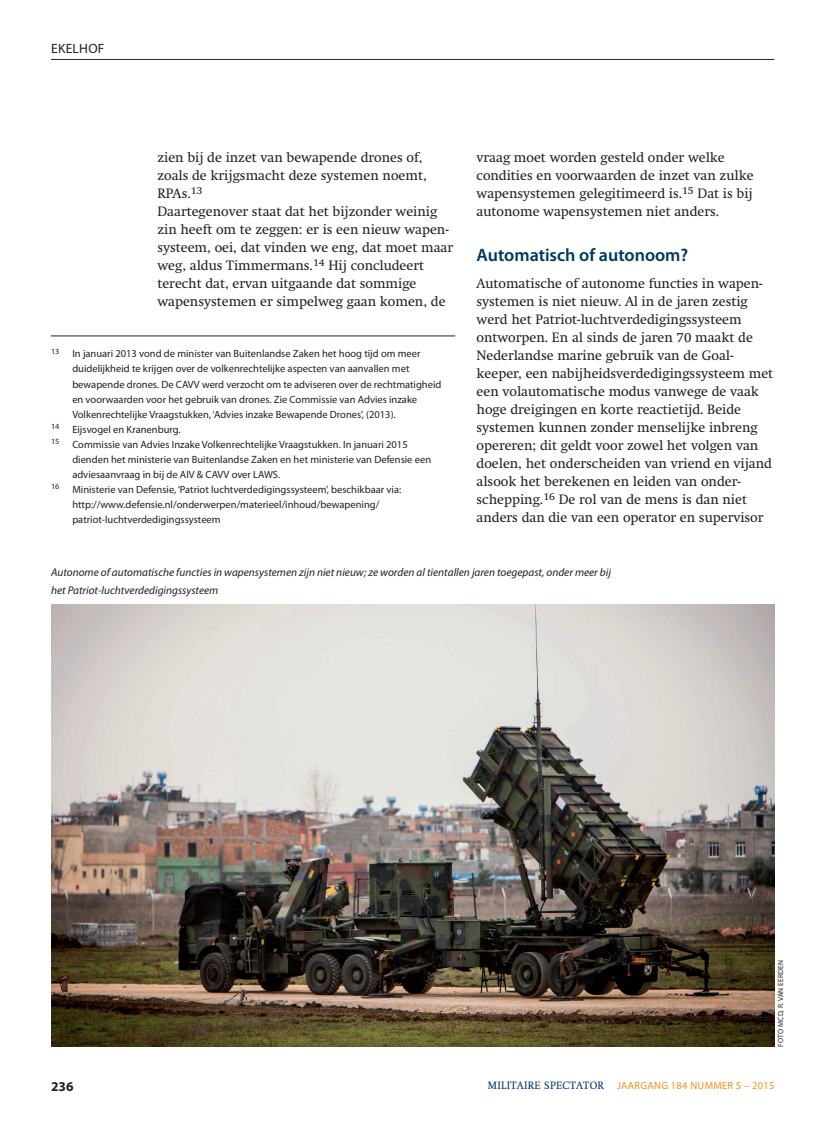
<style>
.page{position:relative;width:817px;height:1136px;background:#fff}
.page>*{position:absolute;margin:0;border:0;box-sizing:border-box;transform-origin:0 0}
.t1{font:600 18px "Myriad Pro";color:#003562}
.t2{font:13.5px/18px "Swift";color:#231f20}
.t3{font:13.5px "Myriad Pro";letter-spacing:.02em;color:#231f20}
.t4{font:700 13.5px "Myriad Pro";color:#231f20}
.t5{font:italic 11.25px/18px "Myriad Pro";color:#231f20}
.t6{font:10.5px "Myriad Pro";color:#231f20}
.t7{font:10.5px "Myriad Pro";letter-spacing:.025em;color:#f68f1e}
.t8{font:7.5px "Myriad Pro";letter-spacing:.02em;color:#231f20}
.s1{font-family:"Swift";color:#003562}
</style>
<div class="page">
<hr style="left:51px;top:59px;width:723px;height:1px;background:#231f20">
<hr style="left:51px;top:335px;width:404px;height:1px;background:#231f20">
<img style="left:51px;top:604px;width:723px;height:442px">
<p class="t3" style="left:51px;top:41px;width:55px">ekelhof</p>
<p class="t2" style="left:157px;top:148px;width:297px">zien bij de inzet van bewapende drones of, zoals de krijgsmacht deze systemen noemt, RPAs.<sup>13<br></sup>Daartegenover staat dat het bijzonder weinig zin heeft om te zeggen: er is een nieuw wapen&shy;systeem, oei, dat vinden we eng, dat moet maar weg, aldus Timmermans.<sup>14</sup> Hij concludeert terecht dat, ervan uitgaande dat sommige wapensystemen er simpelweg gaan komen, de</p>
<p class="t6" style="left:51px;top:348px;width:371px"><sup>13</sup> In januari 2013 vond de minister van Buitenlandse Zaken het hoog tijd om meer</p>
<p class="t6" style="left:72px;top:363px;width:338px">duidelijkheid te krijgen over de volkenrechtelijke aspecten van aanvallen met</p>
<p class="t6" style="left:72px;top:378px;width:370px">bewapende drones. De CAVV werd verzocht om te adviseren over de rechtmatigheid</p>
<p class="t6" style="left:72px;top:393px;width:346px">en voorwaarden voor het gebruik van drones. Zie Commissie van Advies inzake</p>
<p class="t6" style="left:72px;top:408px;width:325px">Volkenrechtelijke Vraagstukken, ‘Advies inzake Bewapende Drones’, (2013).</p>
<p class="t6" style="left:51px;top:423px;width:131px"><sup>14</sup> Eijsvogel en Kranenburg.</p>
<p class="t6" style="left:51px;top:438px;width:358px"><sup>15</sup> Commissie van Advies Inzake Volkenrechtelijke Vraagstukken. In januari 2015</p>
<p class="t6" style="left:72px;top:453px;width:360px">dienden het ministerie van Buitenlandse Zaken en het ministerie van Defensie een</p>
<p class="t6" style="left:72px;top:468px;width:209px">adviesaanvraag in bij de AIV &amp; CAVV over LAWS.</p>
<p class="t6" style="left:51px;top:483px;width:351px"><sup>16</sup> Ministerie van Defensie, ‘Patriot luchtverdedigingssysteem’, beschikbaar via:</p>
<p class="t6" style="left:72px;top:498px;width:308px">http://www.defensie.nl/onderwerpen/materieel/inhoud/bewapening/</p>
<p class="t6" style="left:72px;top:513px;width:150px">patriot-luchtverdedigingssysteem</p>
<p class="t2" style="left:476px;top:148px;width:278px">vraag moet worden gesteld onder welke condities en voorwaarden de inzet van zulke wapensystemen gelegitimeerd is.<sup>15</sup> Dat is bij autonome wapensystemen niet anders.</p>
<h1 class="t1" style="left:476px;top:245px;width:213px">Automatisch of autonoom?</h1>
<p class="t2" style="left:476px;top:274px;width:298px">Automatische of autonome functies in wapen&shy;systemen is niet nieuw. Al in de jaren zestig werd het Patriot-luchtverdedigingssysteem ontworpen. En al sinds de jaren 70 maakt de Nederlandse marine gebruik van de Goal&shy;keeper, een nabijheidsverdedigingssysteem met een volautomatische modus vanwege de vaak hoge dreigingen en korte reactietijd. Beide systemen kunnen zonder menselijke inbreng opereren; dit geldt voor zowel het volgen van doelen, het onderscheiden van vriend en vijand alsook het berekenen en leiden van onder&shy;schepping.<sup>16</sup> De rol van de mens is dan niet anders dan die van een operator en supervisor</p>
<p class="t5" style="left:51px;top:563px;width:561px">Autonome of automatische functies in wapensystemen zijn niet nieuw; ze worden al tientallen jaren toegepast, onder meer bij het Patriot-luchtverdedigingssysteem</p>
<p class="t8" style="left:776px;top:1046px;width:87px;rotate:-90deg">Foto MCD, R. van Eerden</p>
<p class="t4" style="left:51px;top:1078px;width:24px">236</p>
<p class="t7" style="left:488px;top:1079px;width:288px"><span class="s1">MILITAIRE SPECTATOR</span> JAARGANG 184 NUMMER 5 – 2015</p>
</div>
